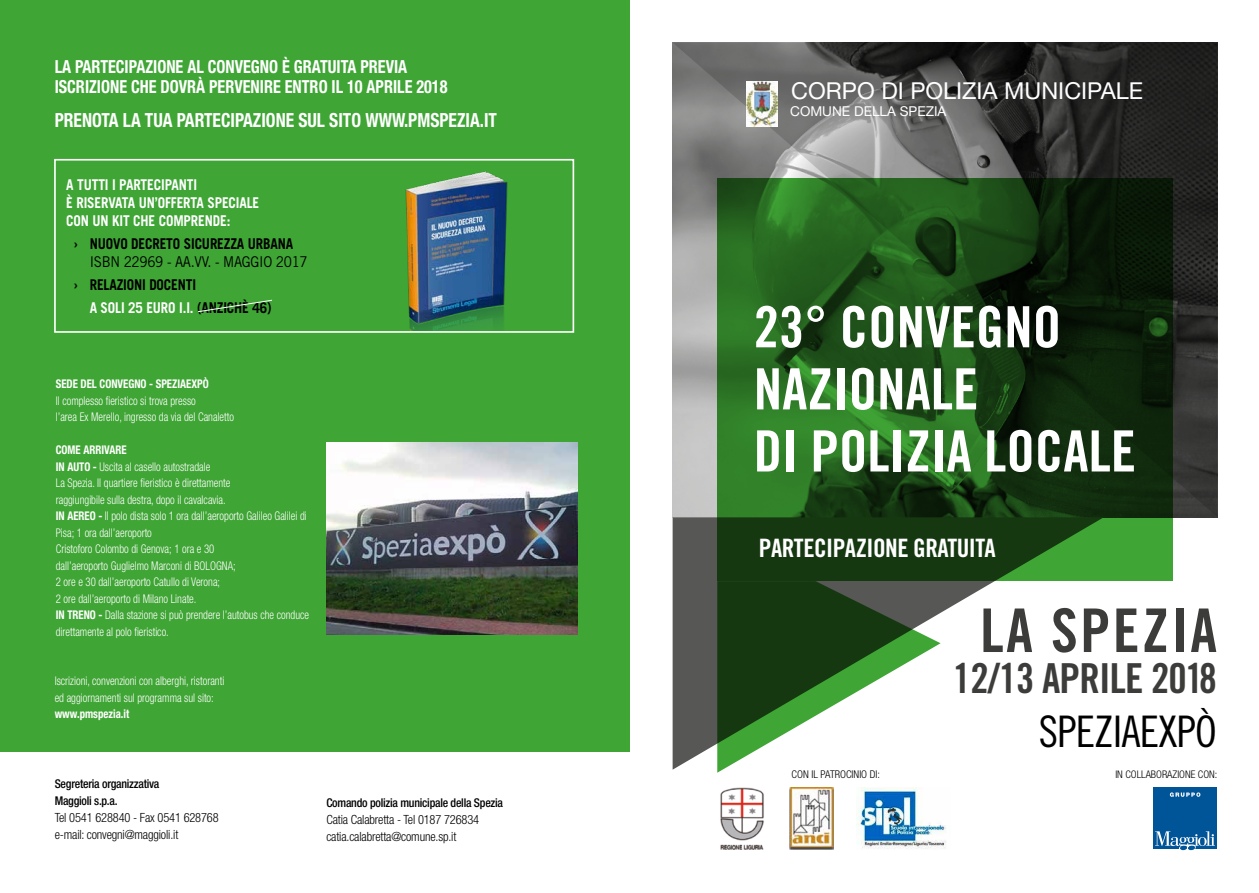
<style>
.page{position:relative;width:1259px;height:893px;background:#fff}
.page>*{position:absolute;margin:0;border:0;box-sizing:border-box;transform-origin:0 0}
.t1{font:60.3px "Trade Gothic LT Std Bd Cn 20";letter-spacing:.04em;color:#3c3c3b}
.t2{font:57px/62.1px "Trade Gothic LT Std Bd Cn 20";color:#fff}
.t3{font:43.5px "Trade Gothic LT Std Cn 18";letter-spacing:-.02em;color:#000}
.t4{font:41.25px "Trade Gothic LT Std Bd Cn 20";letter-spacing:-.02em;color:#3c3c3b}
.t5{font:25.35px "Trade Gothic LT Std Bd Cn 20";letter-spacing:-.02em;color:#fff}
.t6{font:23.4px "Helvetica Neue LT Std";color:#fff}
.t7{font:700 condensed 19.5px "Helvetica Neue LT Std";color:#fff;scale:.9 1}
.t8{font:700 condensed 18px/19.5px "Helvetica Neue LT Std";color:#fff;scale:.9 1}
.t9{font:700 14.85px/22.8px "Trade Gothic LT Std";letter-spacing:-.01em;color:#000;scale:.9 1}
.t10{font:700 14.85px/18.1px "Trade Gothic LT Std";letter-spacing:-.01em;color:#fff;scale:.9 1}
.t11{font:14.85px "Trade Gothic LT Std";letter-spacing:-.02em;color:#000;scale:.9 1}
.t12{font:13.65px "Helvetica Neue LT Std";color:#fff}
.t13{font:300 condensed 12.75px/17.1px "Helvetica Neue LT Std";letter-spacing:-.01em;color:#000}
.t14{font:500 condensed 12.15px/17.1px "Helvetica Neue LT Std";letter-spacing:-.02em;color:#000}
.t15{font:300 condensed 12px/16.5px "Helvetica Neue LT Std";color:#fff;scale:.9 1}
.t16{font:700 condensed 12px "Helvetica Neue LT Std";color:#fff;scale:.9 1}
.t17{font:300 condensed 10.65px "Helvetica Neue LT Std";color:#000}
.t18{font:300 condensed 10.5px "Helvetica Neue LT Std";color:#000}
.s1{color:#fff}
.s2{font-weight:700}
</style>
<div class="page">
<div style="left:0;top:0;width:629px;height:752px;background:#3fa535"></div>
<svg style="left:672px;top:43px;width:545px;height:474px;background:#5a5a59"></svg>
<svg style="left:672px;top:517px;width:323px;height:253px"></svg>
<svg style="left:717px;top:179px;width:455px;height:402px;background:#1c4b17"></svg>
<svg style="left:717px;top:581px;width:223px;height:192px"></svg>
<img style="left:326px;top:443px;width:251px;height:191px">
<img style="left:720px;top:788px;width:44px;height:61px">
<img style="left:789px;top:787px;width:44px;height:62px">
<img style="left:856px;top:788px;width:91px;height:61px">
<div style="left:1153px;top:787px;width:64px;height:61px;background:#005498"></div>
<svg style="left:1169px;top:792px;width:31px;height:5px"></svg>
<svg style="left:1155px;top:831px;width:60px;height:20px"></svg>
<img style="left:746px;top:82px;width:32px;height:44px">
<div style="left:54px;top:159px;width:520px;height:174px;border:2px solid #fff"></div>
<svg style="left:198px;top:299px;width:74px;height:14px"></svg>
<img style="left:361px;top:171px;width:188px;height:160px">
<h3 class="t8" style="left:55px;top:57px;width:438px">LA PARTECIPAZIONE AL CONVEGNO È GRATUITA PREVIA<br>ISCRIZIONE CHE DOVRÀ PERVENIRE ENTRO IL 10 APRILE 2018</h3>
<h3 class="t7" style="left:55px;top:108px;width:493px">PRENOTA LA TUA PARTECIPAZIONE SUL SITO WWW.PMSPEZIA.IT</h3>
<p class="t10" style="left:66px;top:175px;width:216px">A TUTTI I PARTECIPANTI<br>È RISERVATA UN’OFFERTA SPECIALE<br>CON UN KIT CHE COMPRENDE:</p>
<p class="t9" style="left:73px;top:232px;width:246px">› NUOVO DECRETO SICUREZZA URBANA</p>
<p class="t11" style="left:90px;top:253px;width:244px">ISBN 22969 - AA.VV. - MAGGIO 2017</p>
<p class="t9" style="left:90px;top:273px;width:203px;text-indent:-16px">› RELAZIONI DOCENTI<br><span class="s1">A SOLI 25 EURO I.I.</span> (ANZICHÈ 46)</p>
<p class="t16" style="left:56px;top:377px;width:171px">SEDE DEL CONVEGNO - SPEZIAEXPÒ</p>
<p class="t15" style="left:56px;top:392px;width:200px">Il complesso fieristico si trova presso<br>l’area Ex Merello, ingresso da via del Canaletto</p>
<p class="t15" style="left:56px;top:442px;width:283px"><span class="s2">COME ARRIVARE<br>IN AUTO -</span> Uscita al casello autostradale<br>La Spezia. Il quartiere fieristico è direttamente<br>raggiungibile sulla destra, dopo il cavalcavia.<br><span class="s2">IN AEREO -</span> Il polo dista solo 1 ora dall’aeroporto Galileo Galilei di Pisa; 1 ora dall’aeroporto<br>Cristoforo Colombo di Genova; 1 ora e 30<br>dall’aeroporto Guglielmo Marconi di BOLOGNA;<br>2 ore e 30 dall’aeroporto Catullo di Verona;<br>2 ore dall’aeroporto di Milano Linate.<br><span class="s2">IN TRENO -</span> Dalla stazione si può prendere l’autobus che conduce direttamente al polo fieristico.</p>
<p class="t15" style="left:55px;top:673px;width:190px">Iscrizioni, convenzioni con alberghi, ristoranti ed aggiornamenti sul programma sul sito:</p>
<p class="t16" style="left:55px;top:706px;width:84px">www.pmspezia.it</p>
<p class="t14" style="left:55px;top:775px;width:106px">Segreteria organizzativa<br>Maggioli s.p.a.</p>
<p class="t13" style="left:55px;top:809px;width:165px">Tel 0541 628840 - Fax 0541 628768 e-mail: convegni@maggioli.it</p>
<p class="t14" style="left:326px;top:794px;width:178px">Comando polizia municipale della Spezia</p>
<p class="t13" style="left:326px;top:811px;width:154px">Catia Calabretta - Tel 0187 726834 catia.calabretta@comune.sp.it</p>
<h3 class="t6" style="left:791px;top:76px;width:353px">CORPO DI POLIZIA MUNICIPALE</h3>
<p class="t12" style="left:790px;top:103px;width:158px">COMUNE DELLA SPEZIA</p>
<h2 class="t2" style="left:753px;top:295px;width:384px">23° CONVEGNO<br>NAZIONALE<br>DI POLIZIA LOCALE</h2>
<h3 class="t5" style="left:759px;top:532px;width:238px">PARTECIPAZIONE GRATUITA</h3>
<h1 class="t1" style="left:980px;top:594px;width:238px">LA SPEZIA</h1>
<h3 class="t4" style="left:953px;top:654px;width:265px">12/13 APRILE 2018</h3>
<h3 class="t3" style="left:1039px;top:705px;width:180px">SPEZIAEXPÒ</h3>
<p class="t17" style="left:791px;top:768px;width:90px">CON IL PATROCINIO DI:</p>
<p class="t18" style="left:1115px;top:768px;width:104px">IN COLLABORAZIONE CON:</p>
</div>
